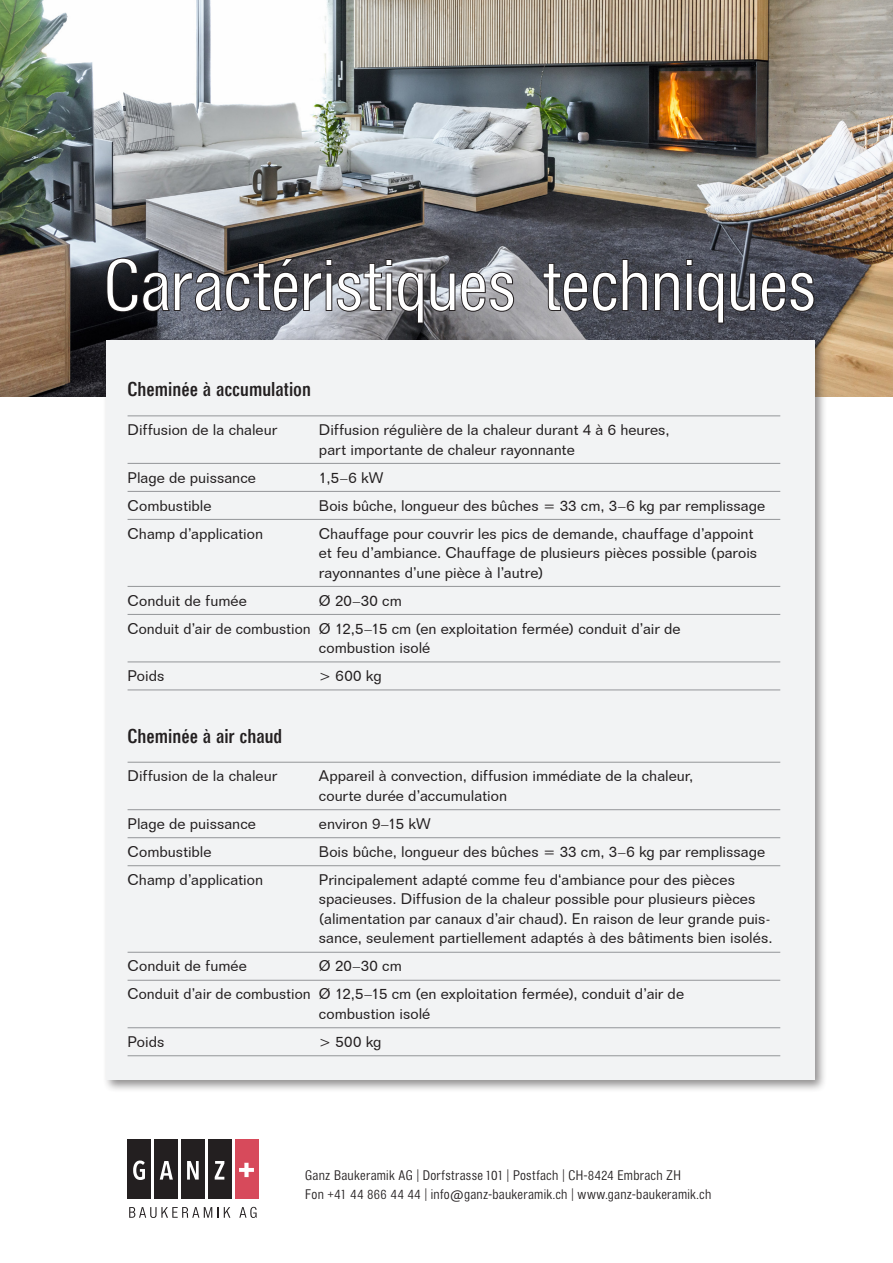
<style>
.page{position:relative;width:893px;height:1263px;background:#fff}
.page>*{position:absolute;margin:0;border:0;box-sizing:border-box;transform-origin:0 0}
.t1{font:75px "Folio BEFOP Light Con";letter-spacing:-.005em;color:#fff}
.t2{font:21px "Folio BEFOP Medium Con";color:#231f20}
.t3{font:15px/19.5px "Folio BT";color:#231f20}
.t4{font:14.55px/19.5px "Folio BEFOP Light Con";letter-spacing:.015em;color:#231f20}
</style>
<div class="page">
<div style="left:235px;top:1140px;width:23px;height:59px;background:#d74a5b"></div>
<div style="left:208px;top:1140px;width:23px;height:59px;background:#231f20"></div>
<div style="left:181px;top:1140px;width:24px;height:59px;background:#231f20"></div>
<div style="left:154px;top:1140px;width:24px;height:59px;background:#231f20"></div>
<div style="left:128px;top:1140px;width:23px;height:59px;background:#231f20"></div>
<svg style="left:239px;top:1163px;width:15px;height:14px"></svg>
<svg style="left:215px;top:1161px;width:9px;height:18px"></svg>
<svg style="left:187px;top:1161px;width:12px;height:18px"></svg>
<svg style="left:160px;top:1161px;width:13px;height:18px"></svg>
<svg style="left:133px;top:1160px;width:12px;height:20px"></svg>
<svg style="left:129px;top:1207px;width:101px;height:11px"></svg>
<svg style="left:239px;top:1207px;width:18px;height:11px"></svg>
<img style="left:0;top:0;width:893px;height:396px">
<div style="left:102px;top:336px;width:726px;height:757px;background:#231f20;opacity:.5"></div>
<div style="left:106px;top:340px;width:709px;height:740px;background:#f2f3f4"></div>
<svg style="left:105px;top:257px;width:410px;height:67px;background:#5d5d64"></svg>
<svg style="left:542px;top:258px;width:273px;height:66px;background:#44454e"></svg>
<hr style="left:128px;top:415px;width:652px;height:1px;background:#939598">
<hr style="left:128px;top:463px;width:652px;height:1px;background:#939598">
<hr style="left:128px;top:491px;width:652px;height:1px;background:#939598">
<hr style="left:128px;top:519px;width:652px;height:1px;background:#939598">
<hr style="left:128px;top:586px;width:652px;height:1px;background:#939598">
<hr style="left:128px;top:614px;width:652px;height:1px;background:#939598">
<hr style="left:128px;top:661px;width:652px;height:1px;background:#939598">
<hr style="left:128px;top:689px;width:652px;height:1px;background:#939598">
<hr style="left:128px;top:762px;width:652px;height:1px;background:#939598">
<hr style="left:128px;top:809px;width:652px;height:1px;background:#939598">
<hr style="left:128px;top:837px;width:652px;height:1px;background:#939598">
<hr style="left:128px;top:865px;width:652px;height:1px;background:#939598">
<hr style="left:128px;top:952px;width:652px;height:1px;background:#939598">
<hr style="left:128px;top:980px;width:652px;height:1px;background:#939598">
<hr style="left:128px;top:1027px;width:652px;height:1px;background:#939598">
<hr style="left:128px;top:1055px;width:652px;height:1px;background:#939598">
<h1 class="t1" style="left:104px;top:247px;width:714px">Caractéristiques techniques</h1>
<h2 class="t2" style="left:128px;top:379px;width:185px">Cheminée à accumulation</h2>
<p class="t3" style="left:128px;top:420px;width:151px">Diffusion de la chaleur</p>
<p class="t3" style="left:319px;top:420px;width:352px">Diffusion régulière de la chaleur durant 4 à 6 heures, part importante de chaleur rayonnante</p>
<p class="t3" style="left:128px;top:467px;width:130px">Plage de puissance</p>
<p class="t3" style="left:319px;top:467px;width:66px">1,5–6 kW</p>
<p class="t3" style="left:128px;top:495px;width:86px">Combustible</p>
<p class="t3" style="left:319px;top:495px;width:448px">Bois bûche, longueur des bûches = 33 cm, 3–6 kg par remplissage</p>
<p class="t3" style="left:128px;top:523px;width:137px">Champ d’application</p>
<p class="t3" style="left:319px;top:523px;width:440px">Chauffage pour couvrir les pics de demande, chauffage d’appoint et feu d’ambiance. Chauffage de plusieurs pièces possible (parois rayonnantes d’une pièce à l’autre)</p>
<p class="t3" style="left:128px;top:590px;width:121px">Conduit de fumée</p>
<p class="t3" style="left:128px;top:586px;width:554px;line-height:28px;text-indent:191px">Ø 20–30 cm<br>Conduit d’air de combustion Ø 12,5–15 cm (en exploitation fermée) conduit d’air de</p>
<p class="t3" style="left:319px;top:638px;width:113px">combustion isolé</p>
<p class="t3" style="left:128px;top:666px;width:38px">Poids</p>
<p class="t3" style="left:319px;top:666px;width:64px">&gt; 600 kg</p>
<h2 class="t2" style="left:128px;top:725px;width:156px">Cheminée à air chaud</h2>
<p class="t3" style="left:128px;top:766px;width:151px">Diffusion de la chaleur</p>
<p class="t3" style="left:319px;top:766px;width:376px">Appareil à convection, diffusion immédiate de la chaleur, courte durée d’accumulation</p>
<p class="t3" style="left:128px;top:814px;width:130px">Plage de puissance</p>
<p class="t3" style="left:319px;top:814px;width:114px">environ 9–15 kW</p>
<p class="t3" style="left:128px;top:842px;width:86px">Combustible</p>
<p class="t3" style="left:319px;top:842px;width:448px">Bois bûche, longueur des bûches = 33 cm, 3–6 kg par remplissage</p>
<p class="t3" style="left:128px;top:870px;width:137px">Champ d’application</p>
<p class="t3" style="left:319px;top:870px;width:455px">Principalement adapté comme feu d‘ambiance pour des pièces spacieuses. Diffusion de la chaleur possible pour plusieurs pièces (alimentation par canaux d’air chaud). En raison de leur grande puis&shy;sance, seulement partiellement adaptés à des bâtiments bien isolés.</p>
<p class="t3" style="left:128px;top:956px;width:121px">Conduit de fumée</p>
<p class="t3" style="left:128px;top:952px;width:558px;line-height:28px;text-indent:191px">Ø 20–30 cm<br>Conduit d’air de combustion Ø 12,5–15 cm (en exploitation fermée), conduit d’air de</p>
<p class="t3" style="left:319px;top:1004px;width:113px">combustion isolé</p>
<p class="t3" style="left:128px;top:1032px;width:38px">Poids</p>
<p class="t3" style="left:319px;top:1032px;width:64px">&gt; 500 kg</p>
<p class="t4" style="left:305px;top:1165px;width:408px">Ganz Baukeramik AG | Dorfstrasse 101 | Postfach | CH-8424 Embrach ZH<br>Fon +41 44 866 44 44 | info@ganz-baukeramik.ch | www.ganz-baukeramik.ch</p>
</div>
